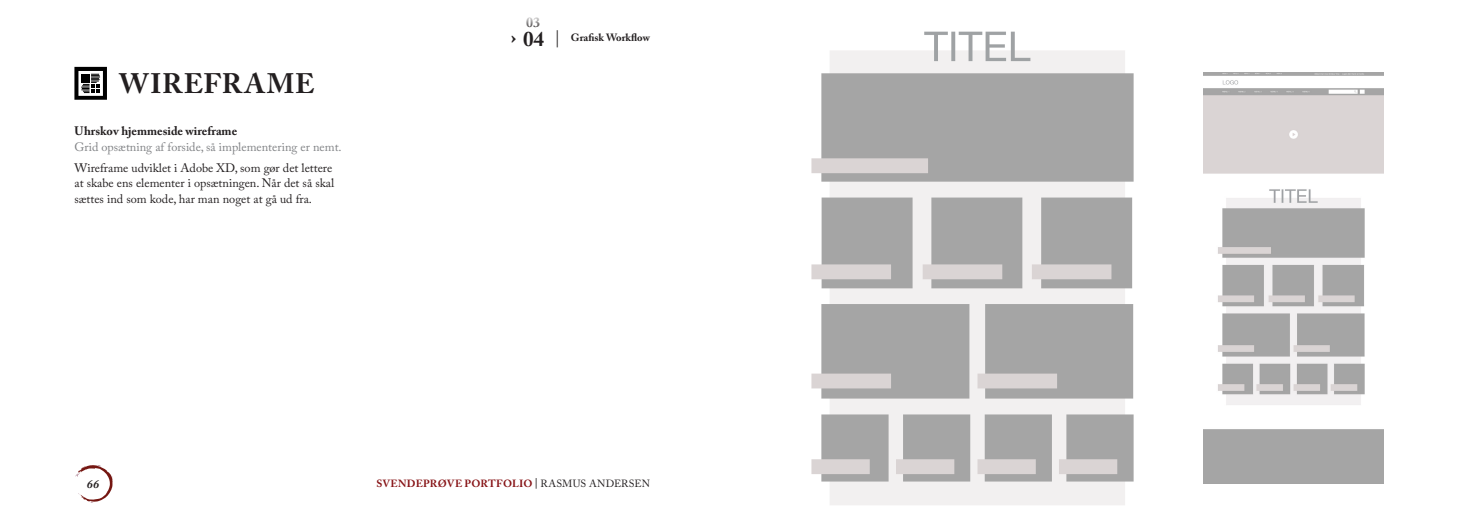
<style>
.page{position:relative;width:1474px;height:521px;background:#fff}
.page>*{position:absolute;margin:0;border:0;box-sizing:border-box;transform-origin:0 0}
.Overskrift{font:700 28px "Adobe Caslon Pro";letter-spacing:.035em;color:#231f20}
.t1{font:700 14px "Adobe Caslon Pro";color:#231f20}
.Brødtekst{font:12.25px/15.8px "Adobe Caslon Pro";color:#231f20}
.Intro_til_Brød{font:12.25px "Adobe Caslon Pro";color:#808285}
.MellemRubrik{font:700 12.25px "Adobe Caslon Pro";color:#231f20}
.t2{font:italic 700 12.25px "Adobe Caslon Pro";color:#231f20}
.t3{font:700 10.5px "Adobe Caslon Pro";color:#231f20}
.t4{font:700 10.41px "Adobe Caslon Pro";letter-spacing:.02em;color:#871417}
.s1{font-size:21px}
.s2{font-weight:400;font-size:16.8px}
.s3{color:#231f20}
.s4{font-weight:400;color:#231f20}
</style>
<div class="page">
<svg style="left:74px;top:67px;width:33px;height:33px"></svg>
<img style="left:811px;top:31px;width:323px;height:474px">
<img style="left:1203px;top:73px;width:180px;height:410px">
<svg style="left:75px;top:465px;width:38px;height:38px"></svg>
<p class="Overskrift" style="left:119px;top:67px;width:197px">WIREFRAME</p>
<p class="MellemRubrik" style="left:74px;top:124px;width:164px">Uhrskov hjemmeside wireframe</p>
<p class="Intro_til_Brød" style="left:74px;top:140px;width:269px">Grid opsætning af forside, så implementering er nemt.</p>
<p class="Brødtekst" style="left:74px;top:160px;width:261px">Wireframe udviklet i Adobe XD, som gør det lettere at skabe ens elementer i opsætningen. Når det så skal sættes ind som kode, har man noget at gå ud fra.</p>
<p class="t1" style="left:526px;top:14px;width:15px">03</p>
<p class="t3" style="left:511px;top:32px;width:141px"><span class="s1">› 04</span> <span class="s2">|</span> Grafisk Workflow</p>
<p class="t2" style="left:87px;top:477px;width:14px">66</p>
<p class="t4" style="left:376px;top:477px;width:275px">SVENDEPRØVE PORTFOLIO <span class="s3">|</span> <span class="s4">RASMUS ANDERSEN</span></p>
</div>
